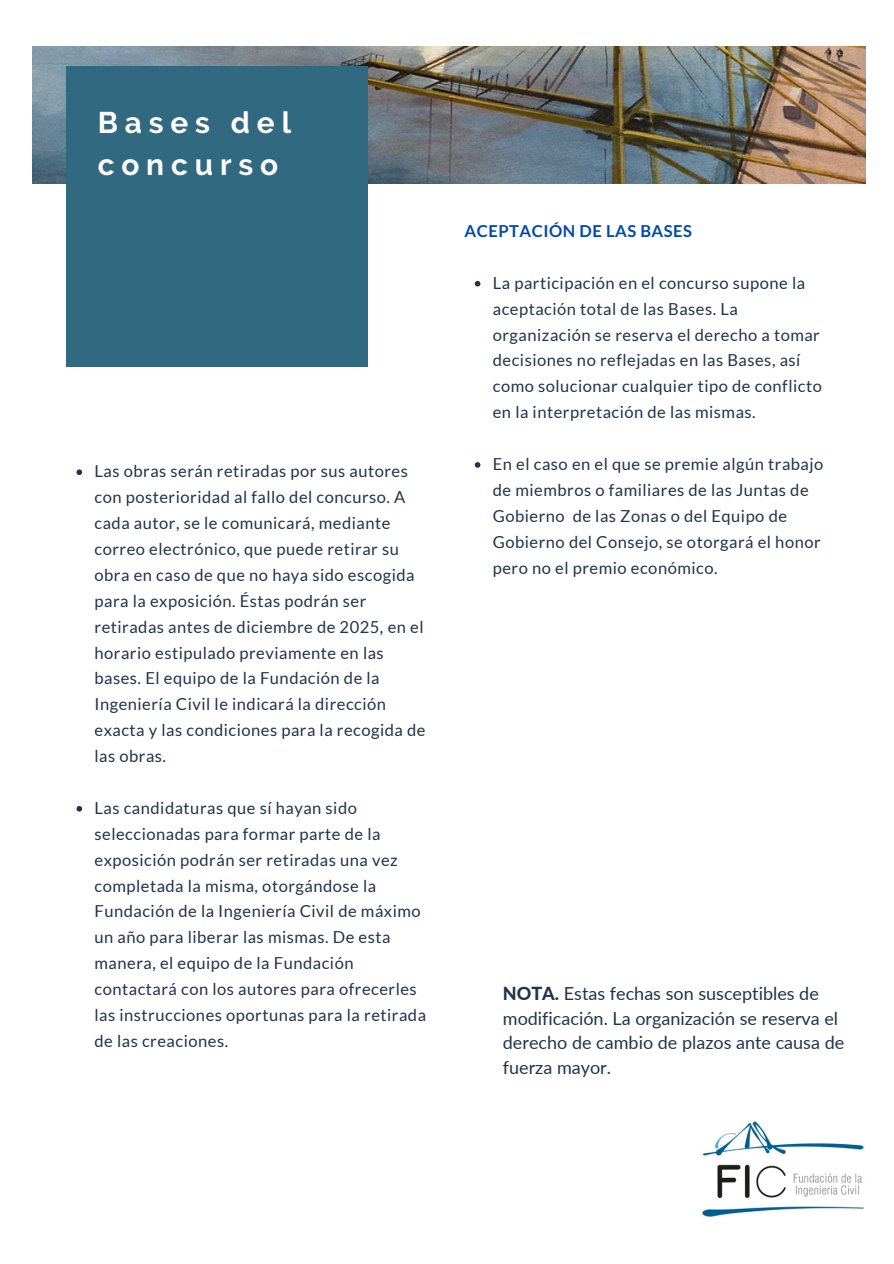
<style>
.page{position:relative;width:894px;height:1264px;background:#fff}
.page>*{position:absolute;margin:0;border:0;box-sizing:border-box;transform-origin:0 0}
.t1{font:700 29.85px/41.7px "Raleway";letter-spacing:.23em;color:#fff}
.t2{font:18px/24.8px "Lato";color:#20344b}
.t3{font:16.5px/25.8px "Lato";letter-spacing:.03em;color:#20344b}
.t4{font:700 16.5px "Lato";letter-spacing:.03em;color:#004aad}
.s1{font-weight:800}
</style>
<div class="page">
<svg style="left:76px;top:469px;width:6px;height:6px"></svg>
<svg style="left:76px;top:806px;width:6px;height:5px"></svg>
<svg style="left:474px;top:281px;width:6px;height:5px"></svg>
<svg style="left:474px;top:462px;width:6px;height:6px"></svg>
<img style="left:33px;top:46px;width:832px;height:138px">
<div style="left:66px;top:66px;width:302px;height:300px;background:#316981"></div>
<img style="left:702px;top:1121px;width:162px;height:96px">
<p class="t1" style="left:98px;top:102px;width:195px">Bases del concurso</p>
<h1 class="t3" style="left:94px;top:458px;width:332px">Las obras serán retiradas por sus autores con posterioridad al fallo del concurso. A cada autor, se le comunicará, mediante correo electrónico, que puede retirar su obra en caso de que no haya sido escogida para la exposición. Éstas podrán ser retiradas antes de diciembre de 2025, en el horario estipulado previamente en las bases. El equipo de la Fundación de la Ingeniería Civil le indicará la dirección exacta y las condiciones para la recogida de las obras.</h1>
<h2 class="t3" style="left:94px;top:794px;width:333px">Las candidaturas que sí hayan sido seleccionadas para formar parte de la exposición podrán ser retiradas una vez completada la misma, otorgándose la Fundación de la Ingeniería Civil de máximo un año para liberar las mismas. De esta manera, el equipo de la Fundación contactará con los autores para ofrecerles las instrucciones oportunas para la retirada de las creaciones.</h2>
<p class="t4" style="left:464px;top:221px;width:229px">ACEPTACIÓN DE LAS BASES</p>
<p class="t3" style="left:492px;top:269px;width:330px">La participación en el concurso supone la aceptación total de las Bases. La organización se reserva el derecho a tomar decisiones no reflejadas en las Bases, así como solucionar cualquier tipo de conflicto en la interpretación de las mismas.</p>
<p class="t3" style="left:492px;top:450px;width:332px">En el caso en el que se premie algún trabajo de miembros o familiares de las Juntas de Gobierno de las Zonas o del Equipo de Gobierno del Consejo, se otorgará el honor pero no el premio económico.</p>
<p class="t2" style="left:502px;top:980px;width:343px"><span class="s1">NOTA.</span> Estas fechas son susceptibles de modificación. La organización se reserva el derecho de cambio de plazos ante causa de fuerza mayor.</p>
</div>
